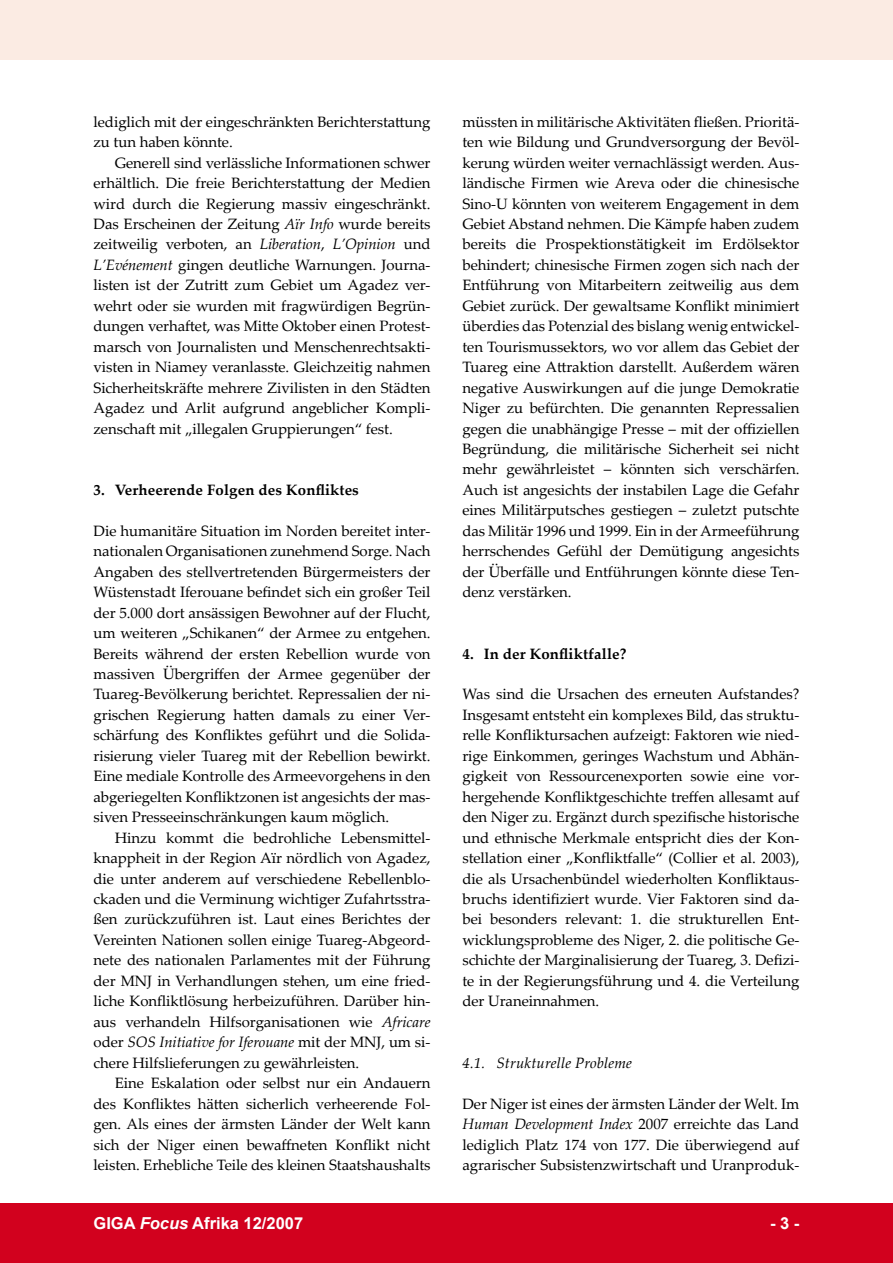
<style>
.page{position:relative;width:893px;height:1263px;background:#fff}
.page>*{position:absolute;margin:0;border:0;box-sizing:border-box;transform-origin:0 0}
.t1{font:700 16.5px "Arial";color:#fff}
.t2{font:15px/20.4px "Palatino Linotype";letter-spacing:-.005em;color:#000;text-align:justify}
.t3{font:700 15px "Palatino Linotype";letter-spacing:.01em;color:#000}
.t4{font:italic 15px "Palatino Linotype";letter-spacing:.01em;color:#000}
.s1{font-style:italic}
</style>
<div class="page">
<div style="left:0;top:1203px;width:893px;height:60px;background:#d2011e"></div>
<div style="left:0;top:0;width:893px;height:60px;background:#fbebe3"></div>
<p class="t2" style="left:94px;top:111px;width:338px">lediglich mit der eingeschränkten Berichterstattung zu tun haben könnte.</p>
<p class="t2" style="left:94px;top:152px;width:338px;text-indent:21px">Generell sind verlässliche Informationen schwer erhältlich. Die freie Berichterstattung der Medien wird durch die Regierung massiv eingeschränkt.<br>Das Erscheinen der Zeitung <span class="s1">Aïr Info</span> wurde bereits zeitweilig verboten, an <span class="s1">Liberation</span>, <span class="s1">L’Opinion</span> und <span class="s1">L’Evénement</span> gingen deutliche Warnungen. Journa&shy;listen ist der Zutritt zum Gebiet um Agadez ver&shy;wehrt oder sie wurden mit fragwürdigen Begrün&shy;dungen verhaftet, was Mitte Oktober einen Protest&shy;marsch von Journalisten und Menschenrechtsakti&shy;visten in Niamey veranlasste. Gleichzeitig nahmen Sicherheitskräfte mehrere Zivilisten in den Städten Agadez und Arlit aufgrund angeblicher Kompli&shy;zenschaft mit „illegalen Gruppierungen“ fest.</p>
<p class="t3" style="left:94px;top:479px;width:267px">3. Verheerende Folgen des Konfliktes</p>
<p class="t2" style="left:94px;top:520px;width:338px">Die humanitäre Situation im Norden bereitet inter&shy;nationalen Organisationen zunehmend Sorge. Nach Angaben des stellvertretenden Bürgermeisters der Wüstenstadt Iferouane befindet sich ein großer Teil der 5.000 dort ansässigen Bewohner auf der Flucht, um weiteren „Schikanen“ der Armee zu entgehen.<br>Bereits während der ersten Rebellion wurde von massiven Übergriffen der Armee gegenüber der Tuareg-Bevölkerung berichtet. Repressalien der ni&shy;grischen Regierung hatten damals zu einer Ver&shy;schärfung des Konfliktes geführt und die Solida&shy;risierung vieler Tuareg mit der Rebellion bewirkt.<br>Eine mediale Kontrolle des Armeevorgehens in den abgeriegelten Konfliktzonen ist angesichts der mas&shy;siven Presseeinschränkungen kaum möglich.</p>
<p class="t2" style="left:94px;top:827px;width:338px;text-indent:21px">Hinzu kommt die bedrohliche Lebensmittel&shy;knappheit in der Region Aїr nördlich von Agadez, die unter anderem auf verschiedene Rebellenblo&shy;ckaden und die Verminung wichtiger Zufahrtsstra&shy;ßen zurückzuführen ist. Laut eines Berichtes der Vereinten Nationen sollen einige Tuareg-Abgeord&shy;nete des nationalen Parlamentes mit der Führung der MNJ in Verhandlungen stehen, um eine fried&shy;liche Konfliktlösung herbeizuführen. Darüber hin&shy;aus verhandeln Hilfsorganisationen wie <span class="s1">Africare </span>oder <span class="s1">SOS Initiative for Iferouane</span> mit der MNJ, um si&shy;chere Hilfslieferungen zu gewährleisten.</p>
<p class="t2" style="left:94px;top:1072px;width:338px;text-indent:21px">Eine Eskalation oder selbst nur ein Andauern des Konfliktes hätten sicherlich verheerende Fol&shy;gen. Als eines der ärmsten Länder der Welt kann sich der Niger einen bewaffneten Konflikt nicht leisten. Erhebliche Teile des kleinen Staatshaushalts</p>
<p class="t2" style="left:462px;top:111px;width:339px">müssten in militärische Aktivitäten fließen. Prioritä&shy;ten wie Bildung und Grundversorgung der Bevöl&shy;kerung würden weiter vernachlässigt werden. Aus&shy;ländische Firmen wie Areva oder die chinesische Sino-U könnten von weiterem Engagement in dem Gebiet Abstand nehmen. Die Kämpfe haben zudem bereits die Prospektionstätigkeit im Erdölsektor behindert; chinesische Firmen zogen sich nach der Entführung von Mitarbeitern zeitweilig aus dem Gebiet zurück. Der gewaltsame Konflikt minimiert überdies das Potenzial des bislang wenig entwickel&shy;ten Tourismussektors, wo vor allem das Gebiet der Tuareg eine Attraktion darstellt. Außerdem wären negative Auswirkungen auf die junge Demokratie Niger zu befürchten. Die genannten Repressalien gegen die unabhängige Presse – mit der offiziellen Begründung, die militärische Sicherheit sei nicht mehr gewährleistet – könnten sich verschärfen.<br>Auch ist angesichts der instabilen Lage die Gefahr eines Militärputsches gestiegen – zuletzt putschte das Militär 1996 und 1999. Ein in der Armeeführung herrschendes Gefühl der Demütigung angesichts der Überfälle und Entführungen könnte diese Ten&shy;denz verstärken.</p>
<p class="t3" style="left:462px;top:643px;width:165px">4. In der Konfliktfalle?</p>
<p class="t2" style="left:462px;top:684px;width:339px">Was sind die Ursachen des erneuten Aufstandes?<br>Insgesamt entsteht ein komplexes Bild, das struktu&shy;relle Konfliktursachen aufzeigt: Faktoren wie nied&shy;rige Einkommen, geringes Wachstum und Abhän&shy;gigkeit von Ressourcenexporten sowie eine vor&shy;hergehende Konfliktgeschichte treffen allesamt auf den Niger zu. Ergänzt durch spezifische historische und ethnische Merkmale entspricht dies der Kon&shy;stellation einer „Konfliktfalle“ (Collier et al. 2003), die als Ursachenbündel wiederholten Konfliktaus&shy;bruchs identifiziert wurde. Vier Faktoren sind da&shy;bei besonders relevant: 1. die strukturellen Ent&shy;wicklungsprobleme des Niger, 2. die politische Ge&shy;schichte der Marginalisierung der Tuareg, 3. Defizi&shy;te in der Regierungsführung und 4. die Verteilung der Uraneinnahmen.</p>
<p class="t4" style="left:462px;top:1052px;width:171px">4.1. Strukturelle Probleme</p>
<p class="t2" style="left:462px;top:1093px;width:339px">Der Niger ist eines der ärmsten Länder der Welt. Im <span class="s1">Human Development Index</span> 2007 erreichte das Land lediglich Platz 174 von 177. Die überwiegend auf agrarischer Subsistenzwirtschaft und Uranproduk-</p>
<p class="t1" style="left:94px;top:1212px;width:211px">GIGA <span class="s1">Focus</span> Afrika 12/2007</p>
<p class="t1" style="left:770px;top:1212px;width:31px">- -</p>
</div>
